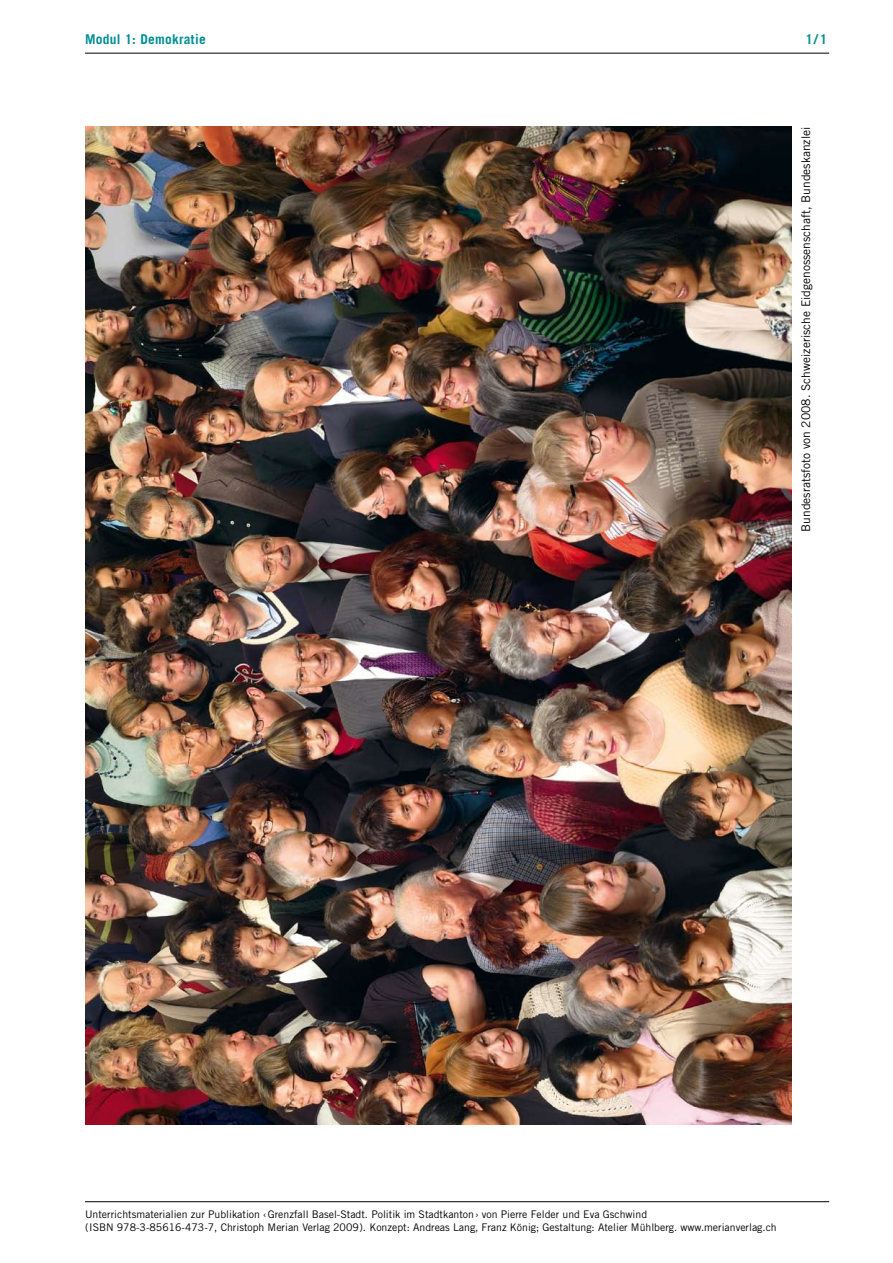
<style>
.page{position:relative;width:893px;height:1263px;background:#fff}
.page>*{position:absolute;margin:0;border:0;box-sizing:border-box;transform-origin:0 0}
.t1{font:700 13.5px "Trade Gothic";letter-spacing:.02em;color:#008e96}
.t2{font:12px "Trade Gothic";color:#000}
.t3{font:10.5px/13.5px "Trade Gothic";color:#000}
</style>
<div class="page">
<hr style="left:85px;top:53px;width:744px;height:1px;background:#000">
<hr style="left:85px;top:1201px;width:744px;height:1px;background:#000">
<img style="left:85px;top:127px;width:706px;height:997px">
<p class="t1" style="left:85px;top:31px;width:122px">Modul 1: Demokratie</p>
<p class="t1" style="left:805px;top:31px;width:23px">1/1</p>
<p class="t2" style="left:799px;top:531px;width:406px;rotate:-90deg">Bundesratsfoto von 2008. Schweizerische Eidgenossenschaft, Bundeskanzlei</p>
<p class="t3" style="left:85px;top:1207px;width:693px">Unterrichtsmaterialien zur Publikation ‹Grenzfall Basel-Stadt. Politik im Stadtkanton› von Pierre Felder und Eva Gschwind<br>(ISBN 978-3-85616-473-7, Christoph Merian Verlag 2009). Konzept: Andreas Lang, Franz König; Gestaltung: Atelier Mühlberg. www.merianverlag.ch</p>
</div>
